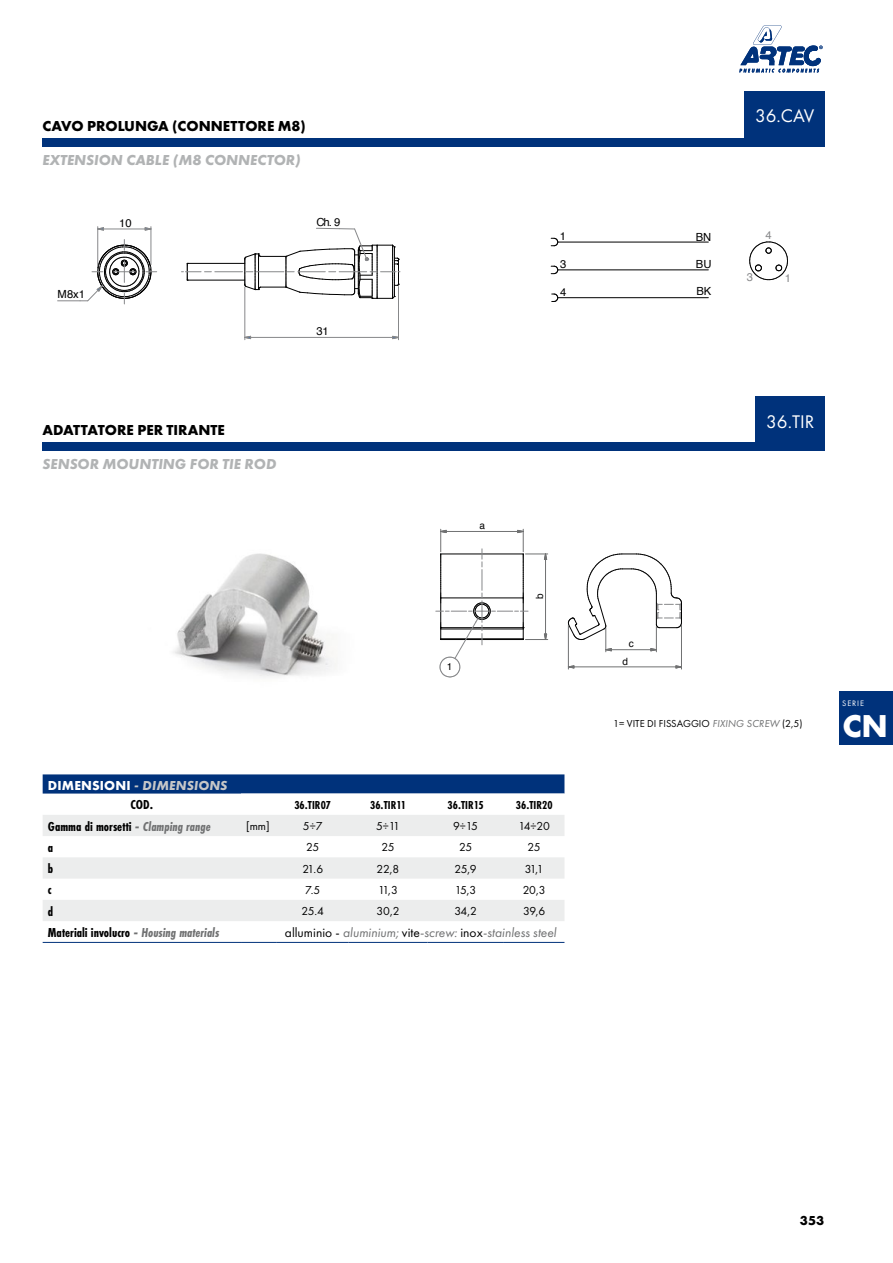
<style>
.page{position:relative;width:893px;height:1263px;background:#fff}
.page>*{position:absolute;margin:0;border:0;box-sizing:border-box;transform-origin:0 0}
.t1{font:700 32.85px "Futura PT";color:#fff}
.t2{font:18.9px "Futura PT";color:#fff}
.t3{font:italic 700 15px "Futura PT";color:#b1b3b4}
.t4{font:700 15px "Futura PT";color:#000}
.t5{font:700 13.5px "Futura PT Cond";color:#000}
.t6{font:italic 13.5px "Futura PT";color:#707172}
.t7{font:italic 700 13.5px "Futura PT";letter-spacing:.01em;color:#c6c7c8}
.t8{font:700 13.5px "Futura PT";color:#000}
.t9{font:12px "Futura PT";letter-spacing:-.035em;color:#000}
.t10{font:700 12px "Futura PT Cond";letter-spacing:.005em;color:#000}
.t11{font:11.25px "Helvetica";color:#000}
.t12{font:11.25px "Helvetica";color:#87888a}
.t13{font:10.5px "Futura PT";color:#000}
.t14{font:10.05px "Helvetica";color:#000}
.t15{font:8.25px "Futura PT";letter-spacing:.11em;color:#fff}
.s1{font-style:normal;color:#fff}
.s2{font-family:"Futura PT";font-style:italic;color:#707172}
.s3{font-style:italic;color:#707172}
.s4{font-style:normal;color:#000}
</style>
<div class="page">
<svg style="left:739px;top:26px;width:84px;height:47px"></svg>
<div style="left:840px;top:691px;width:53px;height:53px;background:#00327b"></div>
<div style="left:43px;top:138px;width:782px;height:9px;background:#00327b"></div>
<svg style="left:98px;top:227px;width:6px;height:4px"></svg>
<svg style="left:144px;top:227px;width:7px;height:4px"></svg>
<hr style="left:104px;top:229px;width:41px;height:1px;background:#87888a">
<hr style="left:151px;top:227px;width:1px;height:38px;background:#87888a">
<hr style="left:97px;top:227px;width:1px;height:39px;background:#87888a">
<svg style="left:58px;top:240px;width:99px;height:64px"></svg>
<svg style="left:244px;top:336px;width:7px;height:3px"></svg>
<svg style="left:392px;top:336px;width:6px;height:3px"></svg>
<hr style="left:251px;top:337px;width:142px;height:1px;background:#87888a">
<hr style="left:245px;top:287px;width:1px;height:53px;background:#87888a">
<hr style="left:398px;top:287px;width:1px;height:53px;background:#87888a">
<svg style="left:181px;top:228px;width:219px;height:71px"></svg>
<hr style="left:558px;top:297px;width:150px;height:1px;background:#000">
<hr style="left:558px;top:269px;width:150px;height:1px;background:#000">
<hr style="left:558px;top:242px;width:150px;height:1px;background:#000">
<svg style="left:552px;top:294px;width:6px;height:8px"></svg>
<svg style="left:551px;top:266px;width:7px;height:8px"></svg>
<svg style="left:551px;top:238px;width:7px;height:8px"></svg>
<svg style="left:749px;top:242px;width:39px;height:38px"></svg>
<div style="left:744px;top:91px;width:81px;height:47px;background:#00327b"></div>
<div style="left:43px;top:774px;width:521px;height:19px;background:#00327b"></div>
<svg style="left:43px;top:793px;width:521px;height:149px"></svg>
<svg style="left:43px;top:815px;width:521px;height:106px;fill:#eceded"></svg>
<hr style="left:43px;top:942px;width:198px;height:1px;background:#00327b">
<hr style="left:241px;top:942px;width:36px;height:1px;background:#00327b">
<hr style="left:277px;top:942px;width:72px;height:1px;background:#00327b">
<hr style="left:349px;top:942px;width:78px;height:1px;background:#00327b">
<hr style="left:427px;top:942px;width:77px;height:1px;background:#00327b">
<hr style="left:504px;top:942px;width:60px;height:1px;background:#00327b">
<svg style="left:568px;top:554px;width:114px;height:98px"></svg>
<svg style="left:567px;top:665px;width:8px;height:4px"></svg>
<svg style="left:675px;top:665px;width:6px;height:4px"></svg>
<hr style="left:574px;top:667px;width:102px;height:1px;background:#707172">
<hr style="left:568px;top:625px;width:1px;height:44px;background:#707172">
<hr style="left:681px;top:625px;width:1px;height:44px;background:#707172">
<svg style="left:436px;top:529px;width:112px;height:149px"></svg>
<div style="left:43px;top:442px;width:782px;height:9px;background:#00327b"></div>
<div style="left:756px;top:397px;width:69px;height:47px;background:#00327b"></div>
<img style="left:173px;top:553px;width:164px;height:124px">
<p class="t4" style="left:43px;top:116px;width:265px">CAVO PROLUNGA (CONNETTORE M8)</p>
<p class="t3" style="left:43px;top:151px;width:260px">EXTENSION CABLE (M8 CONNECTOR)</p>
<p class="t11" style="left:119px;top:214px;width:14px">10</p>
<p class="t11" style="left:317px;top:213px;width:25px;rotate:1deg">Ch. 9</p>
<p class="t11" style="left:58px;top:286px;width:29px">M8x1</p>
<p class="t11" style="left:316px;top:322px;width:14px">31</p>
<p class="t4" style="left:43px;top:420px;width:184px">ADATTATORE PER TIRANTE</p>
<p class="t3" style="left:43px;top:455px;width:235px">SENSOR MOUNTING FOR TIE ROD</p>
<p class="t11" style="left:560px;top:228px;width:8px">1</p>
<p class="t11" style="left:560px;top:255px;width:8px">3</p>
<p class="t11" style="left:560px;top:283px;width:8px">4</p>
<p class="t14" style="left:479px;top:518px;width:7px">a</p>
<p class="t14" style="left:447px;top:659px;width:7px">1</p>
<p class="t14" style="left:532px;top:599px;width:7px;rotate:-90deg">b</p>
<p class="t7" style="left:48px;top:777px;width:181px"><span class="s1">DIMENSIONI</span> - DIMENSIONS</p>
<p class="t5" style="left:130px;top:797px;width:24px">COD.</p>
<p class="t10" style="left:294px;top:798px;width:38px">36.TIR07</p>
<p class="t10" style="left:370px;top:798px;width:37px">36.TIR11</p>
<p class="t10" style="left:447px;top:798px;width:38px">36.TIR15</p>
<p class="t10" style="left:516px;top:798px;width:38px">36.TIR20</p>
<p class="t5" style="left:48px;top:818px;width:164px">Gamma di morsetti <span class="s2">-</span> <span class="s3">Clamping range</span></p>
<p class="t9" style="left:246px;top:819px;width:25px">[mm]</p>
<p class="t9" style="left:303px;top:819px;width:21px">5÷7</p>
<p class="t9" style="left:376px;top:819px;width:25px">5÷11</p>
<p class="t9" style="left:453px;top:819px;width:26px">9÷15</p>
<p class="t9" style="left:518px;top:819px;width:33px">14÷20</p>
<p class="t5" style="left:48px;top:839px;width:7px">a</p>
<p class="t9" style="left:306px;top:840px;width:15px">25</p>
<p class="t9" style="left:381px;top:840px;width:15px">25</p>
<p class="t9" style="left:459px;top:840px;width:15px">25</p>
<p class="t9" style="left:528px;top:840px;width:15px">25</p>
<p class="t5" style="left:48px;top:861px;width:7px">b</p>
<p class="t9" style="left:302px;top:861px;width:22px">21.6</p>
<p class="t9" style="left:377px;top:861px;width:24px">22,8</p>
<p class="t9" style="left:455px;top:861px;width:24px">25,9</p>
<p class="t9" style="left:525px;top:861px;width:21px">31,1</p>
<p class="t5" style="left:48px;top:882px;width:5px">c</p>
<p class="t9" style="left:305px;top:883px;width:17px">7.5</p>
<p class="t9" style="left:378px;top:883px;width:21px">11,3</p>
<p class="t9" style="left:455px;top:883px;width:23px">15,3</p>
<p class="t9" style="left:523px;top:883px;width:24px">20,3</p>
<p class="t5" style="left:48px;top:903px;width:7px">d</p>
<p class="t9" style="left:301px;top:904px;width:24px">25.4</p>
<p class="t9" style="left:376px;top:904px;width:25px">30,2</p>
<p class="t9" style="left:454px;top:904px;width:24px">34,2</p>
<p class="t9" style="left:523px;top:904px;width:24px">39,6</p>
<p class="t5" style="left:48px;top:924px;width:173px">Materiali involucro <span class="s2">-</span> <span class="s3">Housing materials</span></p>
<p class="t6" style="left:285px;top:924px;width:273px"><span class="s4">alluminio -</span> aluminium; <span class="s4">vite</span>-screw: <span class="s4">inox</span>-stainless steel</p>
<h2 class="t2" style="left:755px;top:105px;width:61px">36.CAV</h2>
<p class="t11" style="left:696px;top:228px;width:17px">BN</p>
<p class="t11" style="left:696px;top:256px;width:17px">BU</p>
<p class="t11" style="left:696px;top:283px;width:16px">BK</p>
<p class="t12" style="left:765px;top:226px;width:8px">4</p>
<p class="t12" style="left:747px;top:269px;width:8px">3</p>
<p class="t12" style="left:785px;top:269px;width:8px">1</p>
<h2 class="t2" style="left:766px;top:410px;width:50px">36.TIR</h2>
<p class="t14" style="left:629px;top:636px;width:7px">c</p>
<p class="t14" style="left:622px;top:653px;width:7px">d</p>
<p class="t13" style="left:613px;top:717px;width:191px">1= VITE DI FISSAGGIO <span class="s3">FIXING SCREW</span> (2,5)</p>
<p class="t15" style="left:842px;top:698px;width:23px">SERIE</p>
<h1 class="t1" style="left:842px;top:705px;width:47px">CN</h1>
<p class="t8" style="left:800px;top:1212px;width:26px">353</p>
</div>
